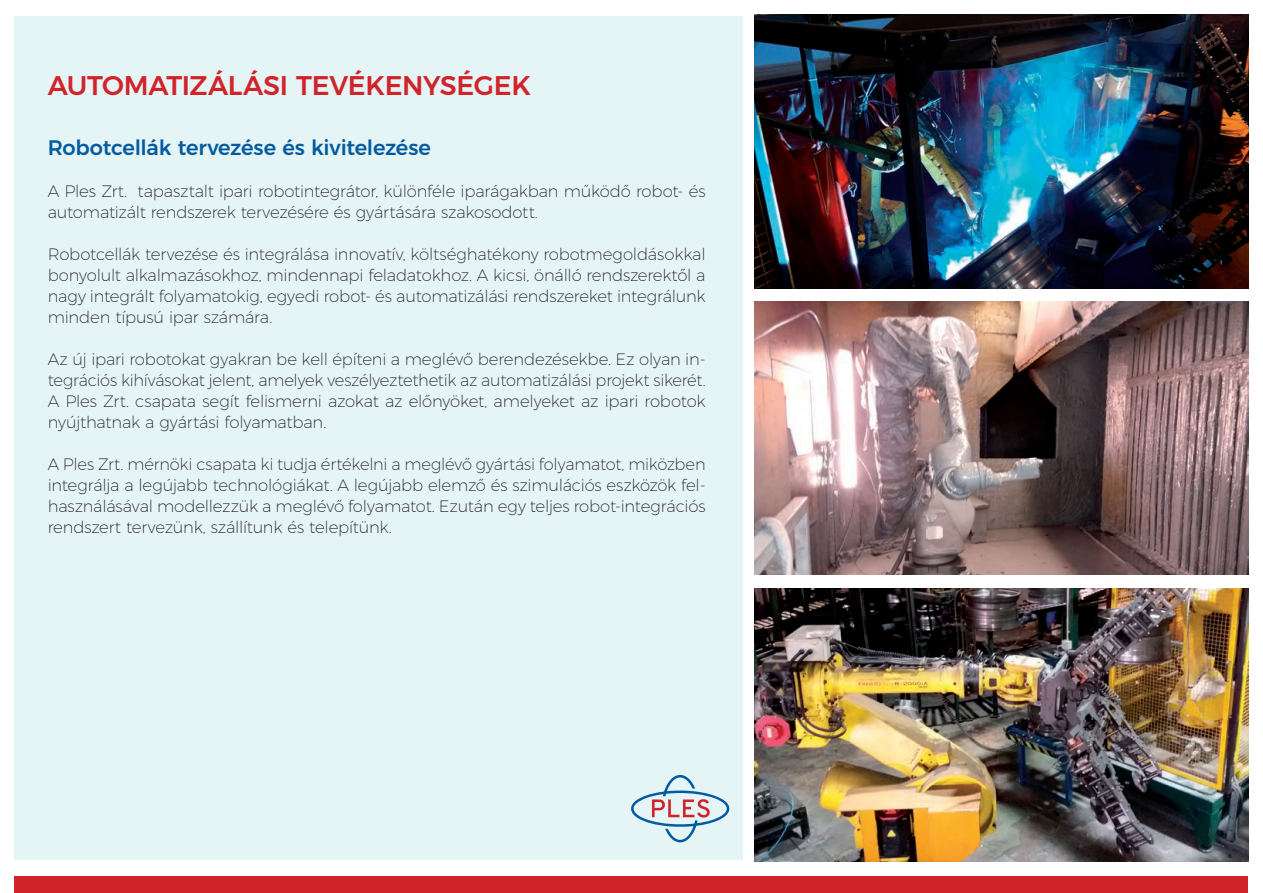
<style>
.page{position:relative;width:1263px;height:893px;background:#fff}
.page>*{position:absolute;margin:0;border:0;box-sizing:border-box;transform-origin:0 0}
.t1{font:500 27px "Montserrat";letter-spacing:-.01em;color:#d1232a}
.t2{font:500 21px "Montserrat";color:#015b9e}
.t3{font:200 16.5px/21px "Montserrat";letter-spacing:-.01em;color:#231f20;text-align:justify}
</style>
<div class="page">
<div style="left:14px;top:16px;width:728px;height:843px;background:#e5f4f5"></div>
<div style="left:14px;top:876px;width:1234px;height:17px;background:#d1232a"></div>
<img style="left:754px;top:15px;width:494px;height:273px">
<img style="left:754px;top:302px;width:494px;height:273px">
<img style="left:754px;top:588px;width:494px;height:273px">
<svg style="left:631px;top:775px;width:98px;height:67px"></svg>
<h1 class="t1" style="left:48px;top:63px;width:485px">Automatizálási tevékenységek</h1>
<p class="t2" style="left:48px;top:130px;width:385px">Robotcellák tervezése és kivitelezése</p>
<p class="t3" style="left:48px;top:179px;width:659px">A Ples Zrt. tapasztalt ipari robotintegrátor, különféle iparágakban működő robot- és automatizált rendszerek tervezésére és gyártására szakosodott.</p>
<p class="t3" style="left:48px;top:242px;width:659px">Robotcellák tervezése és integrálása innovatív, költséghatékony robotmegoldásokkal bonyolult alkalmazásokhoz, mindennapi feladatokhoz. A kicsi, önálló rendszerektől a nagy integrált folyamatokig, egyedi robot- és automatizálási rendszereket integrálunk minden típusú ipar számára.</p>
<p class="t3" style="left:48px;top:347px;width:659px">Az új ipari robotokat gyakran be kell építeni a meglévő berendezésekbe. Ez olyan in&shy;tegrációs kihívásokat jelent, amelyek veszélyeztethetik az automatizálási projekt sikerét.<br>A Ples Zrt. csapata segít felismerni azokat az előnyöket, amelyeket az ipari robotok nyújthatnak a gyártási folyamatban.</p>
<p class="t3" style="left:48px;top:452px;width:659px">A Ples Zrt. mérnöki csapata ki tudja értékelni a meglévő gyártási folyamatot, miközben integrálja a legújabb technológiákat. A legújabb elemző és szimulációs eszközök fel&shy;használásával modellezzük a meglévő folyamatot. Ezután egy teljes robot-integrációs rendszert tervezünk, szállítunk és telepítünk.</p>
</div>
